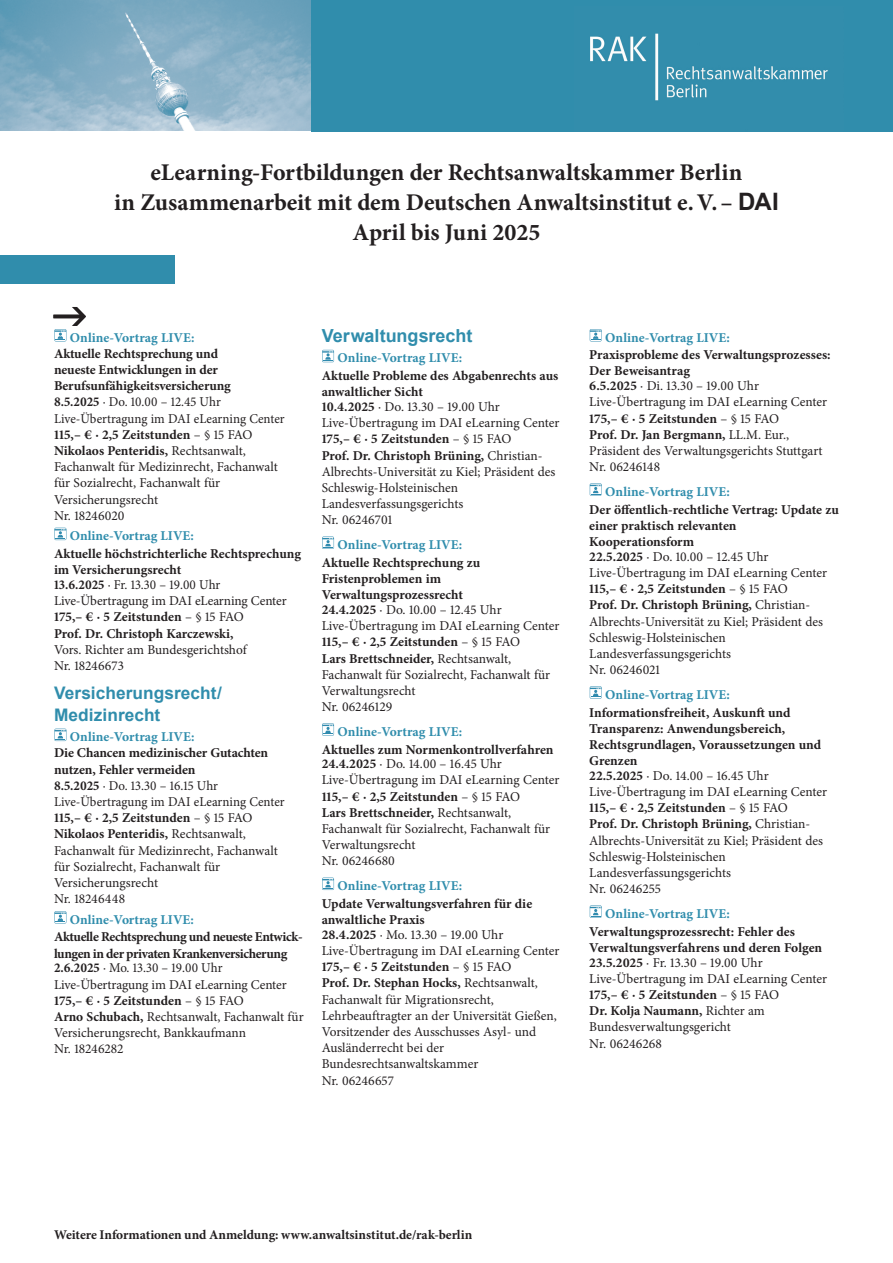
<style>
.page{position:relative;width:893px;height:1263px;background:#fff}
.page>*{position:absolute;margin:0;border:0;box-sizing:border-box;transform-origin:0 0}
.t1{font:700 24px "Minion Pro";letter-spacing:-.005em;color:#231f20}
.Titel_9_5{font:700 18px "Arial";color:#308dac}
.t2{font:700 17.25px/21.6px "Arial";color:#308dac}
.Datum_Ort_9_5{font:13.5px/16.2px "Minion Pro";color:#231f20}
.Datum_Ort_9_5-2{font:700 13.5px/17.7px "Minion Pro";color:#231f20}
.Titel_9_5-2{font:13.5px/16.2px "Minion Pro";color:#231f20;scale:.96 1}
.Datum_Ort_9_5-3{font:13.5px/16.2px "Minion Pro";color:#231f20;scale:.96 1}
.Datum_Ort_9_5-4{font:700 13.5px/17.7px "Minion Pro";letter-spacing:-.03em;color:#231f20}
.Datum_Ort_9_5-5{font:700 13.5px "Minion Pro";letter-spacing:-.035em;color:#231f20}
.t3{font:700 13.35px "Minion Pro";letter-spacing:-.005em;color:#231f20}
.s1{font-family:"Arial"}
.s2{font-weight:700;color:#308dac}
.s3{font-weight:700}
.s4{color:#308dac}
.s5{font-weight:400}
</style>
<div class="page">
<img style="left:0;top:0;width:312px;height:131px">
<svg style="left:54px;top:528px;width:12px;height:12px"></svg>
<svg style="left:54px;top:729px;width:12px;height:12px"></svg>
<svg style="left:54px;top:911px;width:12px;height:12px"></svg>
<svg style="left:322px;top:350px;width:12px;height:12px"></svg>
<svg style="left:322px;top:536px;width:12px;height:13px"></svg>
<svg style="left:322px;top:723px;width:12px;height:13px"></svg>
<svg style="left:322px;top:877px;width:12px;height:13px"></svg>
<svg style="left:590px;top:329px;width:12px;height:12px"></svg>
<svg style="left:590px;top:483px;width:12px;height:13px"></svg>
<svg style="left:590px;top:686px;width:12px;height:13px"></svg>
<svg style="left:590px;top:905px;width:12px;height:13px"></svg>
<div style="left:0;top:255px;width:174px;height:28px;background:#308dac"></div>
<div style="left:312px;top:0;width:581px;height:131px;background:#308dac"></div>
<svg style="left:54px;top:329px;width:13px;height:12px"></svg>
<p class="t1" style="left:151px;top:155px;width:593px">eLearning-Fortbildungen der Rechtsanwaltskammer Berlin</p>
<p class="t1" style="left:114px;top:185px;width:666px">in Zusammenarbeit mit dem Deutschen Anwaltsinstitut e.V.– <span class="s1">DAI</span></p>
<p class="t1" style="left:352px;top:215px;width:189px">April bis Juni 2025</p>
<p class="Titel_9_5-2" style="left:54px;top:329px;width:242px;text-indent:16px"><span class="s2">Online-Vortrag LIVE:<br></span><span class="s3">Aktuelle Rechtsprechung und<br>neueste Entwicklungen in der<br>Berufsunfähigkeitsversicherung<br>8.5.2025</span> · Do. 10.00 – 12.45 Uhr<br>Live-Übertragung im DAI eLearning Center<br><span class="s3">115,– € · 2,5 Zeitstunden</span> – § 15 FAO<br><span class="s3">Nikolaos Penteridis,</span> Rechtsanwalt,<br>Fachanwalt für Medizinrecht, Fachanwalt für Sozialrecht, Fachanwalt für<br>Versicherungsrecht<br>Nr. 18246020</p>
<p class="Datum_Ort_9_5-2" style="left:54px;top:527px;width:249px;text-indent:16px"><span class="s4">Online-Vortrag LIVE:<br></span>Aktuelle höchstrichterliche Rechtsprechung</p>
<p class="Datum_Ort_9_5-2" style="left:54px;top:561px;width:129px">im Versicherungsrecht</p>
<p class="Datum_Ort_9_5-3" style="left:54px;top:576px;width:244px"><span class="s3">13.6.2025</span> · Fr. 13.30 – 19.00 Uhr<br>Live-Übertragung im DAI eLearning Center</p>
<p class="Datum_Ort_9_5" style="left:54px;top:609px;width:194px"><span class="s3">175,– € · 5 Zeitstunden</span> – § 15 FAO<br><span class="s3">Prof. Dr. Christoph Karczewski,<br></span>Vors. Richter am Bundesgerichtshof<br>Nr. 18246673</p>
<p class="t2" style="left:54px;top:682px;width:169px">Versicherungsrecht/<br>Medizinrecht</p>
<p class="Titel_9_5-2" style="left:54px;top:729px;width:242px;text-indent:16px"><span class="s2">Online-Vortrag LIVE:<br></span><span class="s3">Die Chancen medizinischer Gutachten nutzen, Fehler vermeiden<br>8.5.2025</span> · Do. 13.30 – 16.15 Uhr<br>Live-Übertragung im DAI eLearning Center<br><span class="s3">115,– € · 2,5 Zeitstunden</span> – § 15 FAO<br><span class="s3">Nikolaos Penteridis,</span> Rechtsanwalt,<br>Fachanwalt für Medizinrecht, Fachanwalt für Sozialrecht, Fachanwalt für<br>Versicherungsrecht<br>Nr. 18246448</p>
<p class="Datum_Ort_9_5-4" style="left:54px;top:910px;width:250px;text-indent:16px"><span class="s4">Online-Vortrag LIVE:<br></span>Aktuelle Rechtsprechung und neueste Entwick-</p>
<p class="Datum_Ort_9_5-5" style="left:54px;top:944px;width:235px">lungen in der privaten Krankenversicherung</p>
<p class="Datum_Ort_9_5-3" style="left:54px;top:960px;width:244px"><span class="s3">2.6.2025</span> · Mo. 13.30 – 19.00 Uhr<br>Live-Übertragung im DAI eLearning Center</p>
<p class="Datum_Ort_9_5" style="left:54px;top:992px;width:251px"><span class="s3">175,– € · 5 Zeitstunden</span> – § 15 FAO<br><span class="s3">Arno Schubach,</span> Rechtsanwalt, Fachanwalt für<br>Versicherungsrecht, Bankkaufmann<br>Nr. 18246282</p>
<p class="Titel_9_5" style="left:322px;top:323px;width:152px">Verwaltungsrecht</p>
<p class="Datum_Ort_9_5-2" style="left:322px;top:349px;width:238px;text-indent:16px"><span class="s4">Online-Vortrag LIVE:<br></span>Aktuelle Probleme des Abgabenrechts aus</p>
<p class="Datum_Ort_9_5-2" style="left:322px;top:384px;width:180px;line-height:14.7px">anwaltlicher Sicht<br>10.4.2025 <span class="s5">· Do. 13.30 – 19.00 Uhr</span></p>
<p class="Datum_Ort_9_5" style="left:322px;top:415px;width:239px">Live-Übertragung im DAI eLearning Center</p>
<p class="Datum_Ort_9_5" style="left:322px;top:431px;width:235px"><span class="s3">175,– € · 5 Zeitstunden</span> – § 15 FAO<br><span class="s3">Prof. Dr. Christoph Brüning,</span> Christian-<br>Albrechts-Universität zu Kiel; Präsident des<br>Schleswig-Holsteinischen<br>Landesverfassungsgerichts<br>Nr. 06246701</p>
<p class="Datum_Ort_9_5-2" style="left:322px;top:536px;width:160px;text-align:center"><span class="s4">Online-Vortrag LIVE:<br></span>Aktuelle Rechtsprechung zu</p>
<p class="Datum_Ort_9_5-2" style="left:322px;top:570px;width:143px;line-height:16.2px">Fristenproblemen im<br>Verwaltungsprozessrecht</p>
<p class="Datum_Ort_9_5" style="left:322px;top:602px;width:182px"><span class="s3">24.4.2025</span> · Do. 10.00 – 12.45 Uhr</p>
<p class="Datum_Ort_9_5" style="left:322px;top:618px;width:239px">Live-Übertragung im DAI eLearning Center</p>
<p class="Datum_Ort_9_5" style="left:322px;top:634px;width:230px"><span class="s3">115,– € · 2,5 Zeitstunden</span> – § 15 FAO<br><span class="s3">Lars Brettschneider,</span> Rechtsanwalt,<br>Fachanwalt für Sozialrecht, Fachanwalt für<br>Verwaltungsrecht<br>Nr. 06246129</p>
<p class="Datum_Ort_9_5-2" style="left:322px;top:722px;width:233px;text-indent:16px"><span class="s4">Online-Vortrag LIVE:<br></span>Aktuelles zum Normenkontrollverfahren</p>
<p class="Datum_Ort_9_5" style="left:322px;top:756px;width:182px"><span class="s3">24.4.2025</span> · Do. 14.00 – 16.45 Uhr</p>
<p class="Datum_Ort_9_5" style="left:322px;top:772px;width:239px">Live-Übertragung im DAI eLearning Center</p>
<p class="Datum_Ort_9_5" style="left:322px;top:788px;width:230px"><span class="s3">115,– € · 2,5 Zeitstunden</span> – § 15 FAO<br><span class="s3">Lars Brettschneider,</span> Rechtsanwalt,<br>Fachanwalt für Sozialrecht, Fachanwalt für<br>Verwaltungsrecht<br>Nr. 06246680</p>
<p class="Datum_Ort_9_5-2" style="left:322px;top:877px;width:212px;text-indent:16px"><span class="s4">Online-Vortrag LIVE:<br></span>Update Verwaltungsverfahren für die</p>
<p class="Datum_Ort_9_5-2" style="left:322px;top:912px;width:183px;line-height:14.7px">anwaltliche Praxis<br>28.4.2025 <span class="s5">· Mo. 13.30 – 19.00 Uhr</span></p>
<p class="Datum_Ort_9_5" style="left:322px;top:943px;width:239px">Live-Übertragung im DAI eLearning Center</p>
<p class="Datum_Ort_9_5" style="left:322px;top:959px;width:237px"><span class="s3">175,– € · 5 Zeitstunden</span> – § 15 FAO<br><span class="s3">Prof. Dr. Stephan Hocks,</span> Rechtsanwalt,<br>Fachanwalt für Migrationsrecht,<br>Lehrbeauftragter an der Universität Gießen,<br>Vorsitzender des Ausschusses Asyl- und<br>Ausländerrecht bei der<br>Bundesrechtsanwaltskammer<br>Nr. 06246657</p>
<p class="Datum_Ort_9_5-2" style="left:589px;top:328px;width:243px;text-indent:16px"><span class="s4">Online-Vortrag LIVE:<br></span>Praxisprobleme des Verwaltungsprozesses:</p>
<p class="Datum_Ort_9_5-2" style="left:589px;top:364px;width:171px;line-height:14.7px">Der Beweisantrag<br>6.5.2025 <span class="s5">· Di. 13.30 – 19.00 Uhr</span></p>
<p class="Datum_Ort_9_5" style="left:589px;top:394px;width:239px">Live-Übertragung im DAI eLearning Center</p>
<p class="Datum_Ort_9_5" style="left:589px;top:410px;width:235px"><span class="s3">175,– € · 5 Zeitstunden</span> – § 15 FAO<br><span class="s3">Prof. Dr. Jan Bergmann,</span> LL.M. Eur.,<br>Präsident des Verwaltungsgerichts Stuttgart<br>Nr. 06246148</p>
<p class="Datum_Ort_9_5-2" style="left:589px;top:483px;width:251px;text-indent:16px"><span class="s4">Online-Vortrag LIVE:<br></span>Der öffentlich-rechtliche Vertrag: Update zu</p>
<p class="Datum_Ort_9_5-2" style="left:589px;top:517px;width:149px;line-height:16.2px">einer praktisch relevanten<br>Kooperationsform</p>
<p class="Datum_Ort_9_5" style="left:589px;top:548px;width:181px"><span class="s3">22.5.2025</span> · Do. 10.00 – 12.45 Uhr</p>
<p class="Datum_Ort_9_5" style="left:589px;top:565px;width:239px">Live-Übertragung im DAI eLearning Center</p>
<p class="Datum_Ort_9_5" style="left:589px;top:581px;width:235px"><span class="s3">115,– € · 2,5 Zeitstunden</span> – § 15 FAO<br><span class="s3">Prof. Dr. Christoph Brüning,</span> Christian-<br>Albrechts-Universität zu Kiel; Präsident des<br>Schleswig-Holsteinischen<br>Landesverfassungsgerichts<br>Nr. 06246021</p>
<p class="Datum_Ort_9_5-2" style="left:589px;top:685px;width:203px;text-indent:16px"><span class="s4">Online-Vortrag LIVE:<br></span>Informationsfreiheit, Auskunft und</p>
<p class="Datum_Ort_9_5-2" style="left:589px;top:720px;width:233px;line-height:16.2px">Transparenz: Anwendungsbereich,<br>Rechtsgrundlagen, Voraussetzungen und<br>Grenzen</p>
<p class="Datum_Ort_9_5" style="left:589px;top:767px;width:181px"><span class="s3">22.5.2025</span> · Do. 14.00 – 16.45 Uhr</p>
<p class="Datum_Ort_9_5" style="left:589px;top:784px;width:239px">Live-Übertragung im DAI eLearning Center</p>
<p class="Datum_Ort_9_5" style="left:589px;top:800px;width:235px"><span class="s3">115,– € · 2,5 Zeitstunden</span> – § 15 FAO<br><span class="s3">Prof. Dr. Christoph Brüning,</span> Christian-<br>Albrechts-Universität zu Kiel; Präsident des<br>Schleswig-Holsteinischen<br>Landesverfassungsgerichts<br>Nr. 06246255</p>
<p class="Datum_Ort_9_5-2" style="left:589px;top:905px;width:207px;text-indent:16px"><span class="s4">Online-Vortrag LIVE:<br></span>Verwaltungsprozessrecht: Fehler des</p>
<p class="Datum_Ort_9_5-2" style="left:589px;top:940px;width:234px;line-height:14.7px">Verwaltungsverfahrens und deren Folgen<br>23.5.2025 <span class="s5">· Fr. 13.30 – 19.00 Uhr</span></p>
<p class="Datum_Ort_9_5" style="left:589px;top:970px;width:239px">Live-Übertragung im DAI eLearning Center</p>
<p class="Datum_Ort_9_5" style="left:589px;top:987px;width:191px"><span class="s3">175,– € · 5 Zeitstunden</span> – § 15 FAO<br><span class="s3">Dr. Kolja Naumann,</span> Richter am<br>Bundesverwaltungsgericht<br>Nr. 06246268</p>
<p class="t3" style="left:54px;top:1225px;width:420px">Weitere Informationen und Anmeldung: www.anwaltsinstitut.de/rak-berlin</p>
</div>
